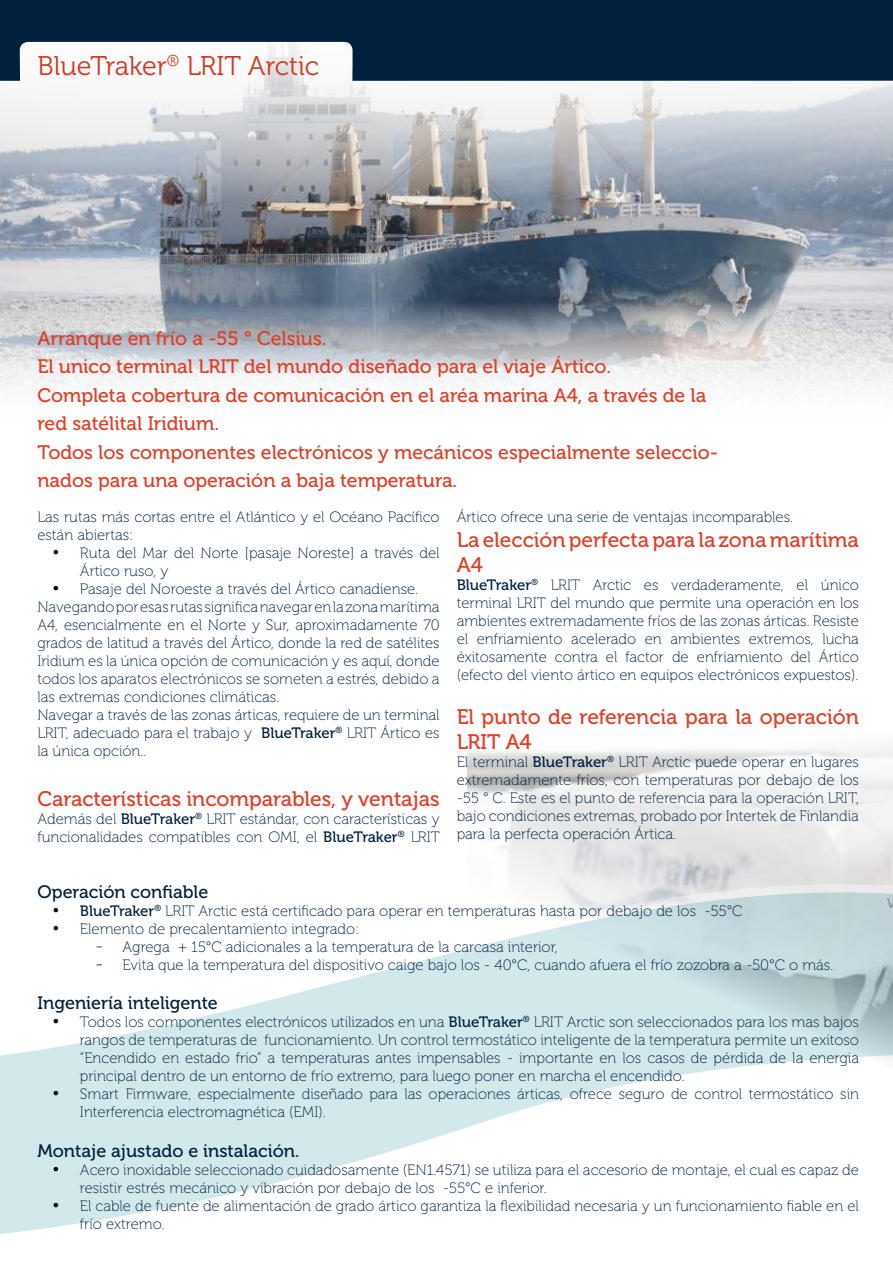
<style>
.page{position:relative;width:893px;height:1263px;background:#fff}
.page>*{position:absolute;margin:0;border:0;box-sizing:border-box;transform-origin:0 0}
.t1{font:27px "Museo 300";color:#cf3822}
.t2{font:21px/25.2px "Museo 500";color:#e13d25}
.t3{font:19.5px/28.5px "Museo 500";color:#e13d25}
.t4{font:18px "Museo 500";color:#00203e}
.t5{font:15px/18px "Museo 100";color:#00203e}
.s1{font-family:"Times New Roman";font-size:18px;color:#000}
.s2{font-family:"Museo 500"}
.s3{font-size:18px;color:#000}
</style>
<div class="page">
<img style="left:0;top:81px;width:893px;height:312px">
<svg style="left:0;top:0;width:893px;height:81px;fill:#00203e"></svg>
<svg style="left:0;top:746px;width:893px;height:488px"></svg>
<svg style="left:886px;top:898px;width:7px;height:10px"></svg>
<h1 class="t1" style="left:37px;top:51px;width:283px">BlueTraker<sup>®</sup> LRIT Arctic</h1>
<p class="t3" style="left:37px;top:324px;width:682px">Arranque en frío a -55 ° Celsius.<br>El unico terminal LRIT del mundo diseñado para el viaje Ártico.<br>Completa cobertura de comunicación en el aréa marina A4, a través de la red satélital Iridium.<br>Todos los componentes electrónicos y mecánicos especialmente seleccio&shy;nados para una operación a baja temperatura.</p>
<p class="t5" style="left:37px;top:508px;width:404px">Las rutas más cortas entre el Atlántico y el Océano Pacífico están abiertas:</p>
<p class="t5" style="left:80px;top:544px;width:361px;text-indent:-27px"><span class="s1">•</span> Ruta del Mar del Norte [pasaje Noreste] a través del<br>Ártico ruso, y</p>
<p class="t5" style="left:37px;top:580px;width:404px;text-indent:16px"><span class="s1">•</span> Pasaje del Noroeste a través del Ártico canadiense.<br>Navegando por esas rutas significa navegar en la zona marítima A4, esencialmente en el Norte y Sur, aproximadamente 70 grados de latitud a través del Ártico, donde la red de satélites Iridium es la única opción de comunicación y es aquí, donde todos los aparatos electrónicos se someten a estrés, debido a las extremas condiciones climáticas.<br>Navegar a través de las zonas árticas, requiere de un terminal LRIT, adecuado para el trabajo y <span class="s2">BlueTraker</span><sup>®</sup> LRIT Ártico es la única opción..</p>
<h2 class="t2" style="left:37px;top:787px;width:404px">Características incomparables, y ventajas</h2>
<p class="t5" style="left:37px;top:810px;width:404px">Además del <span class="s2">BlueTraker</span><sup>®</sup> LRIT estándar, con características y funcionalidades compatibles con OMI, el <span class="s2">BlueTraker</span><sup>®</sup> LRIT</p>
<p class="t5" style="left:457px;top:508px;width:338px">Ártico ofrece una serie de ventajas incomparables.</p>
<h2 class="t2" style="left:457px;top:528px;width:404px">La elección perfecta para la zona marítima<br>A4</h2>
<p class="t5" style="left:457px;top:576px;width:404px;text-align:justify"><span class="s2">BlueTraker</span><sup>®</sup> LRIT Arctic es verdaderamente, el único terminal LRIT del mundo que permite una operación en los ambientes extremadamente fríos de las zonas árticas. Resiste el enfriamiento acelerado en ambientes extremos, lucha éxitosamente contra el factor de enfriamiento del Ártico (efecto del viento ártico en equipos electrónicos expuestos).</p>
<h2 class="t2" style="left:457px;top:704px;width:404px">El punto de referencia para la operación<br>LRIT A4</h2>
<p class="t5" style="left:457px;top:753px;width:404px;text-align:justify">El terminal <span class="s2">BlueTraker</span><sup>®</sup> LRIT Arctic puede operar en lugares extremadamente fríos, con temperaturas por debajo de los -55 ° C. Este es el punto de referencia para la operación LRIT, bajo condiciones extremas, probado por Intertek de Finlandia para la perfecta operación Ártica.</p>
<p class="t4" style="left:37px;top:882px;width:172px">Operación confiable</p>
<p class="t5" style="left:53px;top:902px;width:691px"><span class="s1">•</span> <span class="s2">BlueTraker</span><sup>®</sup> LRIT Arctic está certificado para operar en temperaturas hasta por debajo de los -55°C</p>
<p class="t5" style="left:53px;top:920px;width:308px"><span class="s1">•</span> Elemento de precalentamiento integrado:</p>
<p class="t5" style="left:95px;top:938px;width:464px"><span class="s3">-</span> Agrega + 15°C adicionales a la temperatura de la carcasa interior,</p>
<p class="t5" style="left:95px;top:956px;width:739px"><span class="s3">-</span> Evita que la temperatura del dispositivo caige bajo los - 40°C, cuando afuera el frío zozobra a -50°C o más.</p>
<p class="t4" style="left:37px;top:993px;width:182px">Ingeniería inteligente</p>
<p class="t5" style="left:80px;top:1013px;width:781px;text-align:justify;text-indent:-27px"><span class="s1">•</span> Todos los componentes electrónicos utilizados en una <span class="s2">BlueTraker</span><sup>®</sup> LRIT Arctic son seleccionados para los mas bajos rangos de temperaturas de funcionamiento. Un control termostático inteligente de la temperatura permite un exitoso “Encendido en estado frio” a temperaturas antes impensables - importante en los casos de pérdida de la energia principal dentro de un entorno de frío extremo, para luego poner en marcha el encendido.</p>
<p class="t5" style="left:80px;top:1085px;width:781px;text-indent:-27px"><span class="s1">•</span> Smart Firmware, especialmente diseñado para las operaciones árticas, ofrece seguro de control termostático sin<br>Interferencia electromagnética (EMI).</p>
<p class="t4" style="left:37px;top:1141px;width:263px">Montaje ajustado e instalación.</p>
<p class="t5" style="left:80px;top:1161px;width:780px;text-indent:-27px"><span class="s1">•</span> Acero inoxidable seleccionado cuidadosamente (EN1.4571) se utiliza para el accesorio de montaje, el cual es capaz de resistir estrés mecánico y vibración por debajo de los -55°C e inferior.</p>
<p class="t5" style="left:80px;top:1197px;width:780px;text-indent:-27px"><span class="s1">•</span> El cable de fuente de alimentación de grado ártico garantiza la flexibilidad necesaria y un funcionamiento fiable en el frío extremo.</p>
</div>
